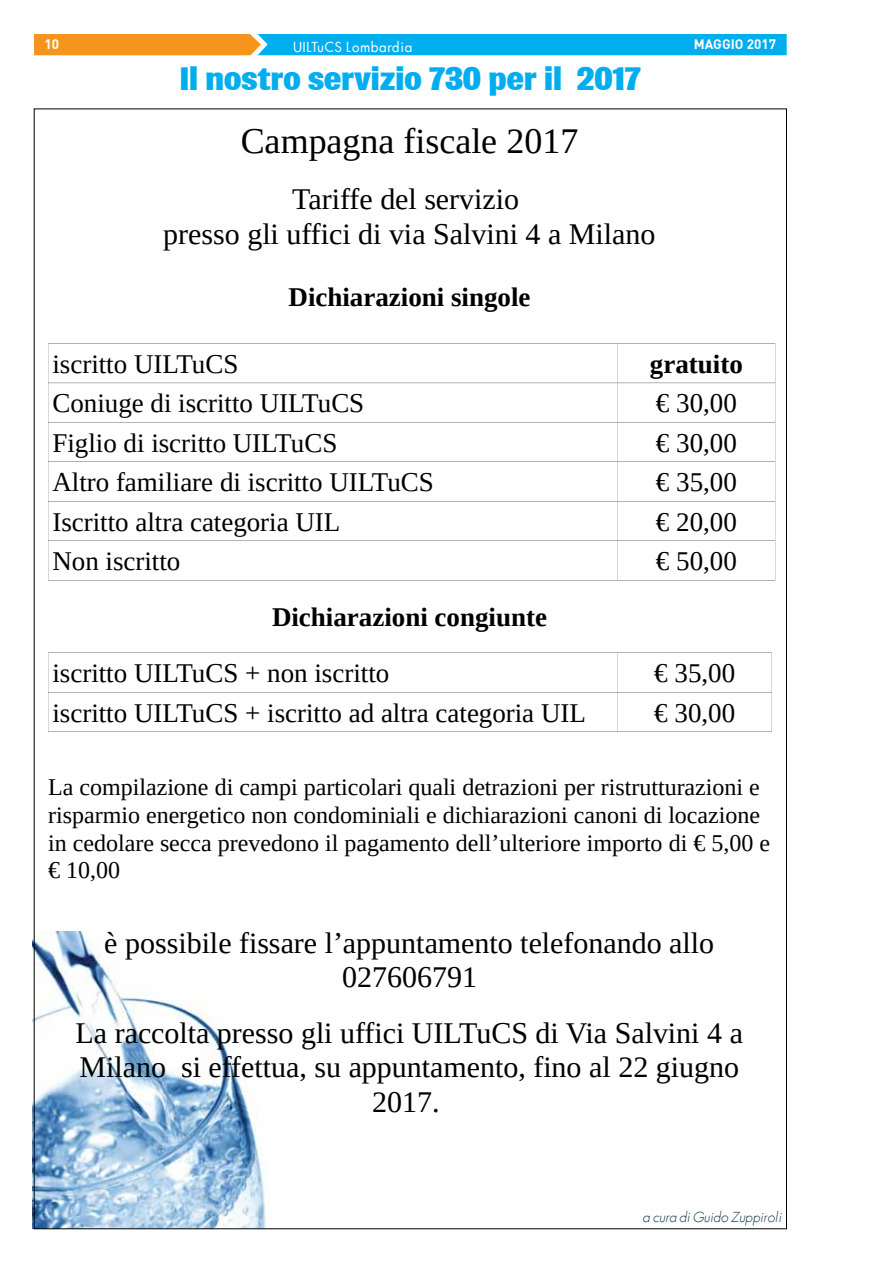
<style>
.page{position:relative;width:893px;height:1263px;background:#fff}
.page>*{position:absolute;margin:0;border:0;box-sizing:border-box;transform-origin:0 0}
.t1{font:36px "Liberation Serif";color:#000}
.t2{font:800 33px "Brown";color:#00aeef}
.t3{font:30px/34.5px "Liberation Serif";color:#000;text-align:center}
.t4{font:27px "Liberation Serif";color:#000}
.t5{font:700 27px "Liberation Serif";color:#000}
.t6{font:24px/27.6px "Liberation Serif";color:#000}
.t7{font:italic 13.5px "Futura ICG Light";color:#063342}
.t8{font:13.5px "Futura ICG Book";letter-spacing:.05em;color:#fff}
.t9{font:13.5px "DIN Bold";color:#fff}
</style>
<div class="page">
<svg style="left:34px;top:34px;width:753px;height:21px;background:#4ba7b1"></svg>
<img style="left:33px;top:931px;width:233px;height:298px">
<svg style="left:48px;top:343px;width:728px;height:238px"></svg>
<svg style="left:48px;top:653px;width:724px;height:79px"></svg>
<p class="t9" style="left:45px;top:36px;width:16px">10</p>
<p class="t8" style="left:293px;top:38px;width:120px">UILTuCS Lombardia</p>
<p class="t9" style="left:694px;top:36px;width:84px">MAGGIO 2017</p>
<p class="t2" style="left:180px;top:60px;width:463px">Il nostro servizio 730 per il 2017</p>
<h1 class="t1" style="left:241px;top:127px;width:339px">Campagna fiscale 2017</h1>
<p class="t3" style="left:163px;top:184px;width:494px">Tariffe del servizio<br>presso gli uffici di via Salvini 4 a Milano</p>
<p class="t5" style="left:289px;top:288px;width:244px">Dichiarazioni singole</p>
<p class="t4" style="left:52px;top:354px;width:188px">iscritto UILTuCS</p>
<p class="t5" style="left:650px;top:354px;width:94px">gratuito</p>
<p class="t4" style="left:52px;top:393px;width:313px">Coniuge di iscritto UILTuCS</p>
<p class="t4" style="left:656px;top:393px;width:82px">€ 30,00</p>
<p class="t4" style="left:52px;top:433px;width:286px">Figlio di iscritto UILTuCS</p>
<p class="t4" style="left:656px;top:433px;width:82px">€ 30,00</p>
<p class="t4" style="left:52px;top:472px;width:383px">Altro familiare di iscritto UILTuCS</p>
<p class="t4" style="left:656px;top:472px;width:82px">€ 35,00</p>
<p class="t4" style="left:52px;top:511px;width:290px">Iscritto altra categoria UIL</p>
<p class="t4" style="left:656px;top:511px;width:82px">€ 20,00</p>
<p class="t4" style="left:52px;top:551px;width:130px">Non iscritto</p>
<p class="t4" style="left:656px;top:551px;width:82px">€ 50,00</p>
<p class="t5" style="left:272px;top:607px;width:277px">Dichiarazioni congiunte</p>
<p class="t4" style="left:52px;top:663px;width:338px">iscritto UILTuCS + non iscritto</p>
<p class="t4" style="left:654px;top:663px;width:82px">€ 35,00</p>
<p class="t4" style="left:52px;top:702px;width:535px">iscritto UILTuCS + iscritto ad altra categoria UIL</p>
<p class="t4" style="left:654px;top:702px;width:82px">€ 30,00</p>
<p class="t6" style="left:48px;top:776px;width:723px">La compilazione di campi particolari quali detrazioni per ristrutturazioni e risparmio energetico non condominiali e dichiarazioni canoni di locazione in cedolare secca prevedono il pagamento dell’ulteriore importo di € 5,00 e € 10,00</p>
<p class="t3" style="left:104px;top:928px;width:611px">è possibile fissare l’appuntamento telefonando allo<br>027606791</p>
<p class="t3" style="left:76px;top:1018px;width:669px">La raccolta presso gli uffici UILTuCS di Via Salvini 4 a<br>Milano si effettua, su appuntamento, fino al 22 giugno<br>2017.</p>
<p class="t7" style="left:642px;top:1208px;width:140px">a cura di Guido Zuppiroli</p>
</div>
